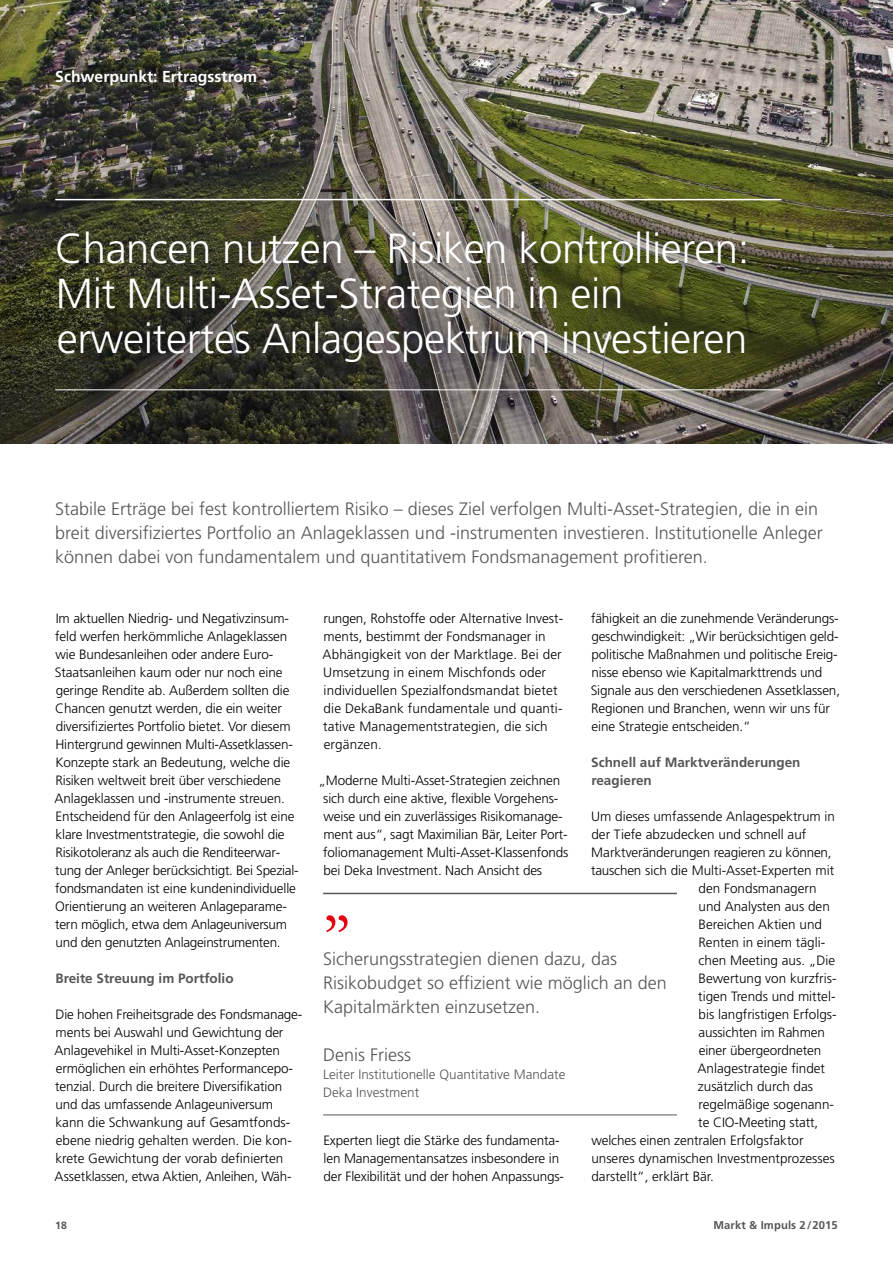
<style>
.page{position:relative;width:893px;height:1263px;background:#fff}
.page>*{position:absolute;margin:0;border:0;box-sizing:border-box;transform-origin:0 0}
.t1{font:72px "Deka A Garamond OT";color:#e3000f}
.t2{font:300 42px/45px "Deka Frutiger OTPS";letter-spacing:-.01em;color:#fff}
.t3{font:300 18px/24px "Deka Frutiger OTPS";color:#565656}
.t4{font:700 15.75px "Deka Frutiger OTPS";color:#fff}
.t5{font:300 13.5px/18px "Deka Frutiger OTPS";letter-spacing:-.01em;color:#000}
.t6{font:300 13.5px/18px "Deka Frutiger OTPS";letter-spacing:.01em;color:#000}
.t7{font:700 13.5px/18px "Deka Frutiger OTPS";color:#565656}
.t8{font:300 13.5px/18px "Deka Frutiger OTPS";color:#565656}
.t9{font:700 11.25px "Deka Frutiger OTPS";letter-spacing:.01em;color:#565656}
.t10{font:700 10.5px "Deka Frutiger OTPS";color:#565656}
</style>
<div class="page">
<img style="left:0;top:0;width:893px;height:443px">
<hr style="left:55px;top:199px;width:726px;height:1px;background:#fff">
<hr style="left:55px;top:389px;width:726px;height:1px;background:#fff">
<hr style="left:323px;top:893px;width:354px;height:1px;background:#565656">
<hr style="left:323px;top:1114px;width:354px;height:1px;background:#565656">
<p class="t4" style="left:55px;top:67px;width:203px">Schwerpunkt: Ertragsstrom</p>
<h2 class="t2" style="left:55px;top:226px;width:696px">Chancen nutzen – Risiken kontrollieren:<br>Mit Multi-Asset-Strategien in ein erweitertes Anlagespektrum investieren</h2>
<p class="t3" style="left:55px;top:497px;width:769px">Stabile Erträge bei fest kontrolliertem Risiko – dieses Ziel verfolgen Multi-Asset-Strategien, die in ein breit diversifiziertes Portfolio an Anlageklassen und -instrumenten investieren. Institutionelle Anleger können dabei von fundamentalem und quantitativem Fondsmanagement profitieren.</p>
<p class="t5" style="left:55px;top:610px;width:245px">Im aktuellen Niedrig- und Negativzinsum&shy;feld werfen herkömmliche Anlageklassen wie Bundesanleihen oder andere Euro-Staatsanleihen kaum oder nur noch eine geringe Rendite ab. Außerdem sollten die Chancen genutzt werden, die ein weiter diversifiziertes Portfolio bietet. Vor diesem Hintergrund gewinnen Multi-Assetklassen-Konzepte stark an Bedeutung, welche die Risiken weltweit breit über verschiedene Anlageklassen und -instrumente streuen.<br>Entscheidend für den Anlageerfolg ist eine klare Investmentstrategie, die sowohl die Risikotoleranz als auch die Renditeerwar&shy;tung der Anleger berücksichtigt. Bei Spezial&shy;fondsmandaten ist eine kundenindividuelle Orientierung an weiteren Anlageparame&shy;tern möglich, etwa dem Anlageuniversum und den genutzten Anlageinstrumenten.</p>
<p class="t7" style="left:56px;top:969px;width:180px">Breite Streuung im Portfolio</p>
<p class="t5" style="left:55px;top:1006px;width:249px">Die hohen Freiheitsgrade des Fondsmanage&shy;ments bei Auswahl und Gewichtung der Anlagevehikel in Multi-Asset-Konzepten ermöglichen ein erhöhtes Performancepo&shy;tenzial. Durch die breitere Diversifikation und das umfassende Anlageuniversum kann die Schwankung auf Gesamtfonds&shy;ebene niedrig gehalten werden. Die kon&shy;krete Gewichtung der vorab definierten Assetklassen, etwa Aktien, Anleihen, Wäh-</p>
<p class="t6" style="left:323px;top:610px;width:242px">rungen, Rohstoffe oder Alternative Invest&shy;ments, bestimmt der Fondsmanager in Abhängigkeit von der Marktlage. Bei der Umsetzung in einem Mischfonds oder individuellen Spezialfondsmandat bietet die DekaBank fundamentale und quanti&shy;tative Managementstrategien, die sich ergänzen.</p>
<p class="t5" style="left:323px;top:772px;width:247px;text-indent:-5px">„Moderne Multi-Asset-Strategien zeichnen sich durch eine aktive, flexible Vorgehens&shy;weise und ein zuverlässiges Risikomanage&shy;ment aus“, sagt Maximilian Bär, Leiter Port&shy;foliomanagement Multi-Asset-Klassenfonds bei Deka Investment. Nach Ansicht des</p>
<p class="t5" style="left:591px;top:610px;width:251px">fähigkeit an die zunehmende Veränderungs&shy;geschwindigkeit: „Wir berücksichtigen geld&shy;politische Maßnahmen und politische Ereig&shy;nisse ebenso wie Kapitalmarkttrends und Signale aus den verschiedenen Assetklassen, Regionen und Branchen, wenn wir uns für eine Strategie entscheiden.“</p>
<p class="t7" style="left:591px;top:754px;width:211px">Schnell auf Marktveränderungen reagieren</p>
<p class="t5" style="left:591px;top:808px;width:245px">Um dieses umfassende Anlagespektrum in</p>
<p class="t5" style="left:591px;top:826px;width:216px">der Tiefe abzudecken und schnell auf</p>
<p class="t5" style="left:591px;top:844px;width:242px">Marktveränderungen reagieren zu können,</p>
<p class="t5" style="left:591px;top:862px;width:245px">tauschen sich die Multi-Asset-Experten mit</p>
<p class="t5" style="left:699px;top:880px;width:120px">den Fondsmanagern</p>
<p class="t5" style="left:698px;top:898px;width:133px">und Analysten aus den</p>
<p class="t5" style="left:698px;top:916px;width:125px">Bereichen Aktien und</p>
<p class="t5" style="left:698px;top:934px;width:128px">Renten in einem tägli-</p>
<p class="t5" style="left:699px;top:952px;width:138px">chen Meeting aus. „Die</p>
<p class="t5" style="left:698px;top:970px;width:140px">Bewertung von kurzfris-</p>
<p class="t5" style="left:698px;top:988px;width:139px">tigen Trends und mittel-</p>
<p class="t5" style="left:699px;top:1006px;width:140px">bis langfristigen Erfolgs-</p>
<p class="t5" style="left:698px;top:1024px;width:128px">aussichten im Rahmen</p>
<p class="t5" style="left:699px;top:1042px;width:124px">einer übergeordneten</p>
<p class="t5" style="left:698px;top:1060px;width:129px">Anlagestrategie findet</p>
<p class="t5" style="left:698px;top:1078px;width:117px">zusätzlich durch das</p>
<p class="t5" style="left:699px;top:1096px;width:137px">regelmäßige sogenann-</p>
<p class="t5" style="left:698px;top:1114px;width:121px">te CIO-Meeting statt,</p>
<p class="t5" style="left:591px;top:1132px;width:214px">welches einen zentralen Erfolgsfaktor</p>
<p class="t5" style="left:591px;top:1150px;width:245px">unseres dynamischen Investmentprozesses</p>
<p class="t5" style="left:591px;top:1168px;width:124px">darstellt“, erklärt Bär.</p>
<h1 class="t1" style="left:323px;top:861px;width:29px">„</h1>
<h3 class="t3" style="left:323px;top:947px;width:345px">Sicherungsstrategien dienen dazu, das<br>Risikobudget so effizient wie möglich an den<br>Kapitalmärkten einzusetzen.</h3>
<h3 class="t3" style="left:323px;top:1043px;width:90px">Denis Friess</h3>
<p class="t8" style="left:323px;top:1066px;width:244px">Leiter Institutionelle Quantitative Mandate<br>Deka Investment</p>
<p class="t5" style="left:323px;top:1132px;width:242px">Experten liegt die Stärke des fundamenta&shy;len Managementansatzes insbesondere in der Flexibilität und der hohen Anpassungs-</p>
<p class="t10" style="left:55px;top:1219px;width:13px">18</p>
<p class="t9" style="left:713px;top:1218px;width:126px">Markt &amp; Impuls 2/2015</p>
</div>
